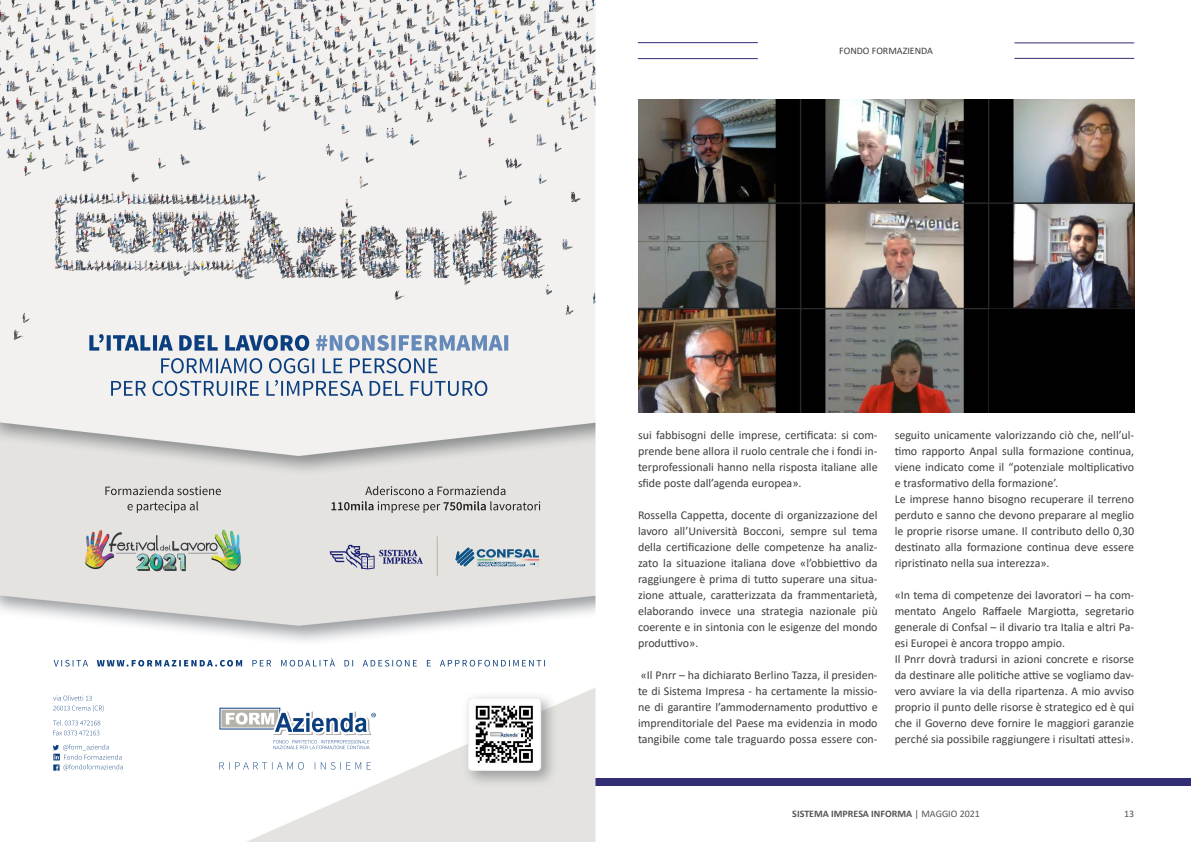
<style>
.page{position:relative;width:1191px;height:842px;background:#fff}
.page>*{position:absolute;margin:0;border:0;box-sizing:border-box;transform-origin:0 0}
.testo{font:12px/16px "Calibri";color:#3e3e3f;text-align:justify}
.data{font:700 10px "Calibri";color:#545557}
.t1{font:10px "Calibri";color:#3e3e3f}
.t2{font:10px "Calibri";color:#545557}
.s1{font-weight:400}
</style>
<div class="page">
<div style="left:595px;top:778px;width:596px;height:7px;background:#322d74"></div>
<hr style="left:638px;top:58px;width:120px;height:1px;background:#322d74">
<hr style="left:638px;top:42px;width:120px;height:1px;background:#322d74">
<hr style="left:1014px;top:58px;width:120px;height:1px;background:#322d74">
<hr style="left:1014px;top:43px;width:120px;height:1px;background:#322d74">
<img style="left:0;top:0;width:595px;height:842px">
<svg style="left:111px;top:380px;width:376px;height:16px"></svg>
<svg style="left:161px;top:358px;width:276px;height:15px"></svg>
<svg style="left:316px;top:335px;width:192px;height:16px"></svg>
<svg style="left:89px;top:334px;width:220px;height:17px"></svg>
<svg style="left:127px;top:501px;width:71px;height:12px"></svg>
<svg style="left:105px;top:486px;width:116px;height:9px"></svg>
<svg style="left:331px;top:501px;width:209px;height:12px;background:#b9b8b6"></svg>
<svg style="left:365px;top:486px;width:140px;height:9px"></svg>
<img style="left:62px;top:520px;width:201px;height:56px">
<svg style="left:330px;top:545px;width:93px;height:24px;background:#b5b5c6"></svg>
<hr style="left:437px;top:536px;width:1px;height:40px;background:#b5b2aa">
<svg style="left:455px;top:548px;width:84px;height:19px;background:#95adbc"></svg>
<svg style="left:54px;top:658px;width:491px;height:8px"></svg>
<svg style="left:53px;top:695px;width:51px;height:17px"></svg>
<svg style="left:53px;top:720px;width:47px;height:15px"></svg>
<svg style="left:53px;top:744px;width:70px;height:26px"></svg>
<svg style="left:219px;top:708px;width:157px;height:41px"></svg>
<svg style="left:219px;top:762px;width:152px;height:8px"></svg>
<img style="left:638px;top:99px;width:496px;height:313px">
<p class="t1" style="left:839px;top:44px;width:95px">FONDO FORMAZIENDA</p>
<p class="testo" style="left:638px;top:426px;width:241px">sui fabbisogni delle imprese, certificata: si com&shy;prende bene allora il ruolo centrale che i fondi in&shy;terprofessionali hanno nella risposta italiane alle sfide poste dall’agenda europea».</p>
<p class="testo" style="left:638px;top:506px;width:241px">Rossella Cappetta, docente di organizzazione del lavoro all’Università Bocconi, sempre sul tema della certificazione delle competenze ha analiz&shy;zato la situazione italiana dove «l’obbiettivo da raggiungere è prima di tutto superare una situa&shy;zione attuale, caratterizzata da frammentarietà, elaborando invece una strategia nazionale più coerente e in sintonia con le esigenze del mondo produttivo».</p>
<p class="testo" style="left:638px;top:666px;width:241px">«Il Pnrr – ha dichiarato Berlino Tazza, il presiden&shy;te di Sistema Impresa - ha certamente la missio&shy;ne di garantire l’ammodernamento produttivo e imprenditoriale del Paese ma evidenzia in modo tangibile come tale traguardo possa essere con-</p>
<p class="testo" style="left:894px;top:426px;width:241px">seguito unicamente valorizzando ciò che, nell’ul&shy;timo rapporto Anpal sulla formazione continua, viene indicato come il “potenziale moltiplicativo e trasformativo della formazione’.</p>
<p class="testo" style="left:894px;top:490px;width:241px">Le imprese hanno bisogno recuperare il terreno perduto e sanno che devono preparare al meglio le proprie risorse umane. Il contributo dello 0,30 destinato alla formazione continua deve essere ripristinato nella sua interezza».</p>
<p class="testo" style="left:894px;top:586px;width:241px">«In tema di competenze dei lavoratori – ha com&shy;mentato Angelo Raffaele Margiotta, segretario generale di Confsal – il divario tra Italia e altri Pa&shy;esi Europei è ancora troppo ampio.</p>
<p class="testo" style="left:894px;top:650px;width:241px">Il Pnrr dovrà tradursi in azioni concrete e risorse da destinare alle politiche attive se vogliamo dav&shy;vero avviare la via della ripartenza. A mio avviso proprio il punto delle risorse è strategico ed è qui che il Governo deve fornire le maggiori garanzie perché sia possibile raggiungere i risultati attesi».</p>
<p class="data" style="left:792px;top:807px;width:189px">SISTEMA IMPRESA INFORMA <span class="s1">| MAGGIO 2021</span></p>
<p class="t2" style="left:1124px;top:807px;width:12px">13</p>
</div>
